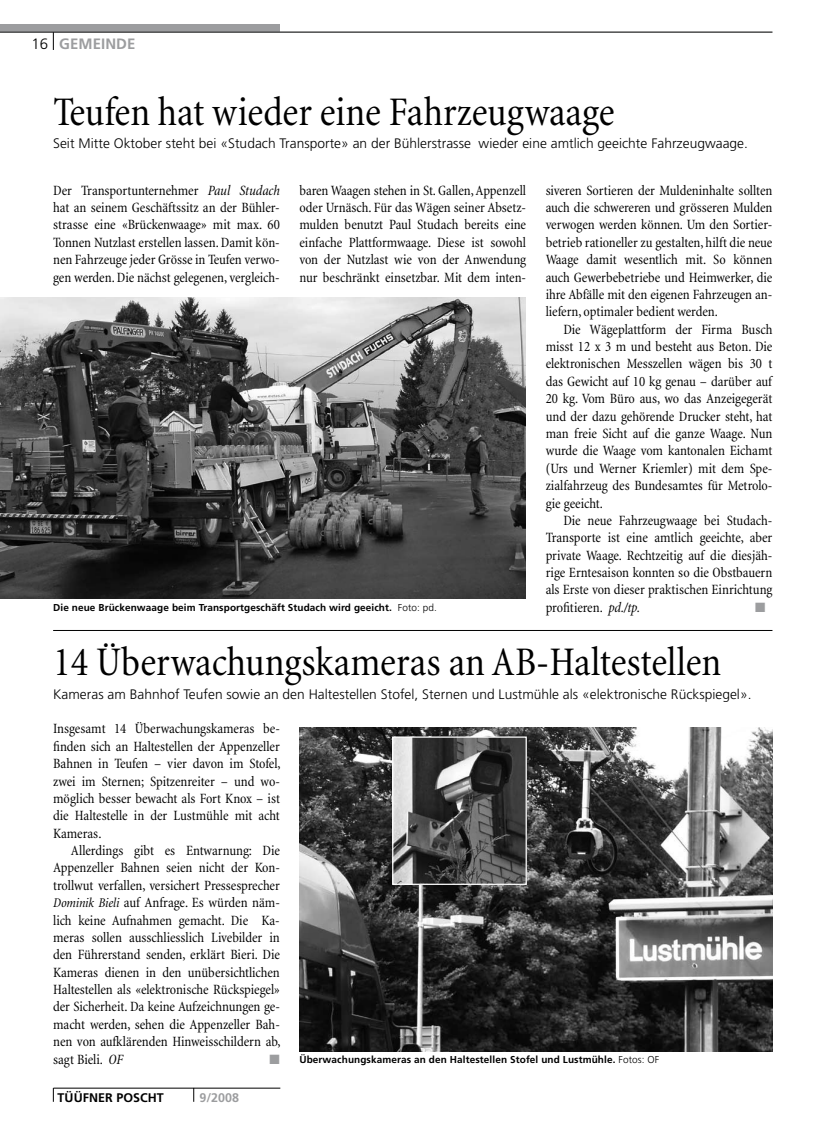
<style>
.page{position:relative;width:815px;height:1134px;background:#fff}
.page>*{position:absolute;margin:0;border:0;box-sizing:border-box;transform-origin:0 0}
.t1{font:condensed 41.25px "Minion";color:#000}
.t2{font:700 15px "Frutiger";letter-spacing:.005em;color:#9c9d9f}
.t3{font:condensed 14.38px/17.4px "Minion";letter-spacing:-.005em;color:#000;text-align:justify}
.t4{font:300 13.75px "Frutiger";color:#000}
.t5{font:13.5px "Zapf Dingbats ITC";color:#9c9d9f}
.t6{font:700 12.5px "Frutiger";letter-spacing:.005em;color:#000}
.t7{font:700 12.5px "Frutiger";color:#9c9d9f}
.t8{font:700 10px "Frutiger";letter-spacing:.01em;color:#000}
.s1{font-weight:300;color:#000}
.s2{font-style:italic}
.s3{font-weight:300}
.s4{font-style:italic;font-size:13.5px}
</style>
<div class="page">
<div style="left:0;top:25px;width:280px;height:7px;background:#9c9d9f"></div>
<hr style="left:0;top:32px;width:772px;height:1px;background:#000">
<svg style="left:53px;top:32px;width:1px;height:18px"></svg>
<hr style="left:54px;top:1088px;width:226px;height:1px;background:#000">
<svg style="left:53px;top:1088px;width:1px;height:14px"></svg>
<svg style="left:194px;top:1088px;width:1px;height:14px"></svg>
<hr style="left:53px;top:630px;width:719px;height:1px;background:#000">
<img style="left:0;top:298px;width:526px;height:301px">
<img style="left:300px;top:727px;width:472px;height:324px">
<img style="left:394px;top:738px;width:131px;height:145px">
<div style="left:392px;top:736px;width:135px;height:149px;border:1px solid #fff"></div>
<p class="t2" style="left:31px;top:35px;width:106px"><span class="s1">16</span> GEMEINDE</p>
<h1 class="t1" style="left:53px;top:90px;width:563px">Teufen hat wieder eine Fahrzeugwaage</h1>
<p class="t4" style="left:53px;top:136px;width:696px">Seit Mitte Oktober steht bei «Studach Transporte» an der Bühlerstrasse wieder eine amtlich geeichte Fahrzeugwaage.</p>
<p class="t3" style="left:546px;top:182px;width:228px">siveren Sortieren der Muldeninhalte sollten auch die schwereren und grösseren Mulden verwogen werden können. Um den Sortier&shy;betrieb rationeller zu gestalten, hilft die neue Waage damit wesentlich mit. So können auch Gewerbebetriebe und Heimwerker, die ihre Abfälle mit den eigenen Fahrzeugen an&shy;liefern, optimaler bedient werden.</p>
<p class="t3" style="left:546px;top:321px;width:228px;text-indent:18px">Die Wägeplattform der Firma Busch misst 12 x 3 m und besteht aus Beton. Die elektronischen Messzellen wägen bis 30 t das Gewicht auf 10 kg genau – darüber auf 20 kg. Vom Büro aus, wo das Anzeigegerät und der dazu gehörende Drucker steht, hat man freie Sicht auf die ganze Waage. Nun wurde die Waage vom kantonalen Eichamt (Urs und Werner Kriemler) mit dem Spe&shy;zialfahrzeug des Bundesamtes für Metrolo&shy;gie geeicht.</p>
<p class="t3" style="left:546px;top:512px;width:228px;text-indent:18px">Die neue Fahrzeugwaage bei Studach-Transporte ist eine amtlich geeichte, aber private Waage. Rechtzeitig auf die diesjäh&shy;rige Erntesaison konnten so die Obstbauern als Erste von dieser praktischen Einrichtung profitieren. <span class="s2">pd./tp.</span></p>
<p class="t3" style="left:53px;top:182px;width:228px">Der Transportunternehmer <span class="s2">Paul Studach </span>hat an seinem Geschäftssitz an der Bühler&shy;strasse eine «Brückenwaage» mit max. 60<br>Tonnen Nutzlast erstellen lassen. Damit kön&shy;nen Fahrzeuge jeder Grösse in Teufen verwo&shy;gen werden. Die nächst gelegenen, vergleich-</p>
<p class="t3" style="left:299px;top:182px;width:228px">baren Waagen stehen in St. Gallen, Appenzell oder Urnäsch. Für das Wägen seiner Absetz&shy;mulden benutzt Paul Studach bereits eine einfache Plattformwaage. Diese ist sowohl von der Nutzlast wie von der Anwendung nur beschränkt einsetzbar. Mit dem inten-</p>
<p class="t5" style="left:755px;top:601px;width:12px">■</p>
<p class="t8" style="left:53px;top:602px;width:385px">Die neue Brückenwaage beim Transportgeschäft Studach wird geeicht. <span class="s3">Foto: pd.</span></p>
<h1 class="t1" style="left:53px;top:641px;width:670px">14 Überwachungskameras an AB-Haltestellen</h1>
<p class="t4" style="left:53px;top:686px;width:700px">Kameras am Bahnhof Teufen sowie an den Haltestellen Stofel, Sternen und Lustmühle als «elektronische Rückspiegel».</p>
<p class="t3" style="left:53px;top:720px;width:229px">Insgesamt 14 Überwachungskameras be&shy;finden sich an Haltestellen der Appenzeller Bahnen in Teufen – vier davon im Stofel, zwei im Sternen; Spitzenreiter – und wo&shy;möglich besser bewacht als Fort Knox – ist die Haltestelle in der Lustmühle mit acht Kameras.</p>
<p class="t3" style="left:53px;top:842px;width:229px;text-indent:18px">Allerdings gibt es Entwarnung: Die Appenzeller Bahnen seien nicht der Kon&shy;trollwut verfallen, versichert Pressesprecher <span class="s4">Dominik Bieli</span> auf Anfrage. Es würden näm&shy;lich keine Aufnahmen gemacht. Die Ka&shy;meras sollen ausschliesslich Livebilder in den Führerstand senden, erklärt Bieri. Die Kameras dienen in den unübersichtlichen Haltestellen als «elektronische Rückspiegel» der Sicherheit. Da keine Aufzeichnungen ge&shy;macht werden, sehen die Appenzeller Bah&shy;nen von aufklärenden Hinweisschildern ab, sagt Bieli. <span class="s2">OF</span></p>
<p class="t5" style="left:270px;top:1052px;width:12px">■</p>
<p class="t6" style="left:58px;top:1090px;width:108px">TÜÜFNER POSCHT</p>
<p class="t7" style="left:199px;top:1090px;width:41px">9/2008</p>
<p class="t8" style="left:299px;top:1054px;width:361px">Überwachungskameras an den Haltestellen Stofel und Lustmühle. <span class="s3">Fotos: OF</span></p>
</div>
